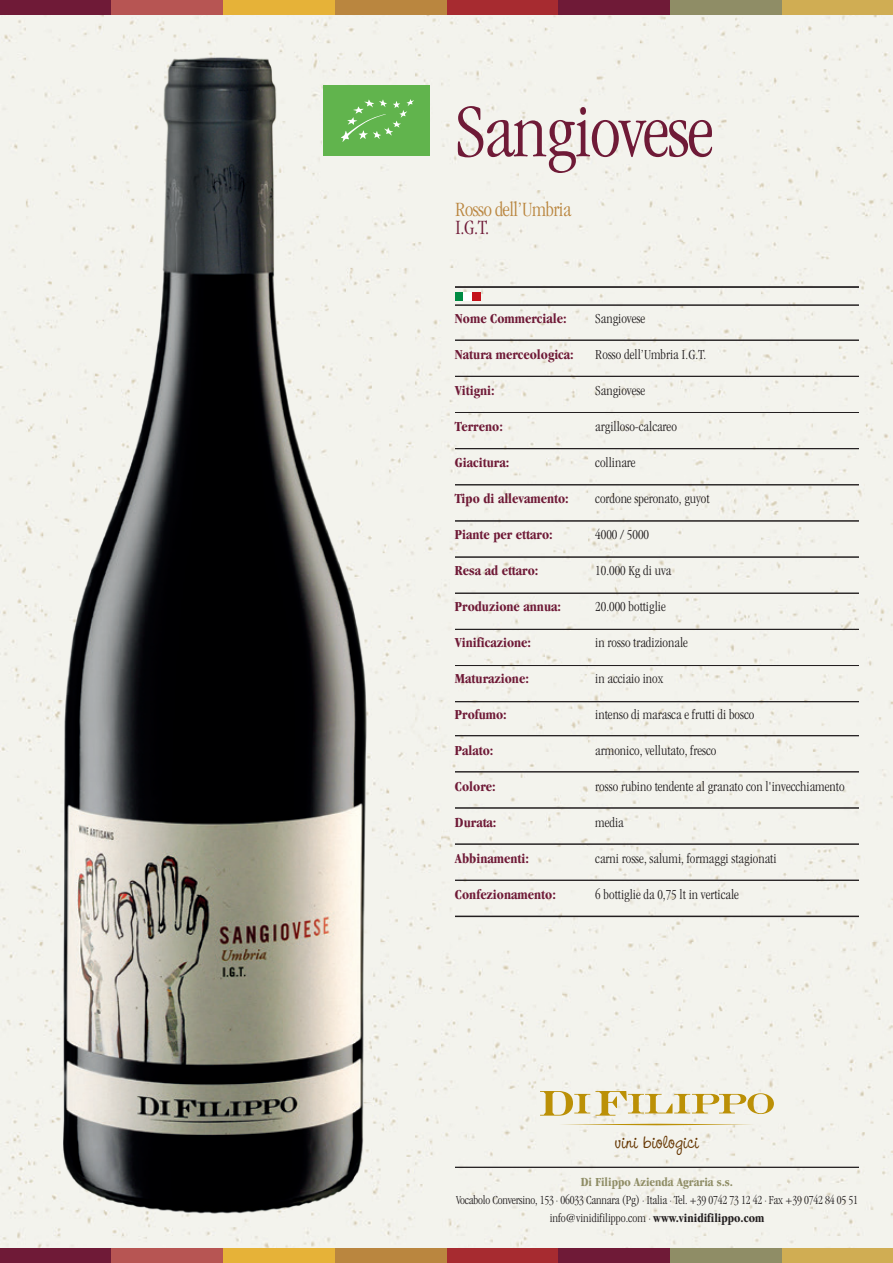
<style>
.page{position:relative;width:893px;height:1263px;background:#fff}
.page>*{position:absolute;margin:0;border:0;box-sizing:border-box;transform-origin:0 0}
.t1{font:300 condensed 78px "Garamond";letter-spacing:-.02em;color:#6f1a37}
.t2{font:22.5px "CAC Pinafore";color:#653500}
.t3{font:300 condensed 21px "Garamond";letter-spacing:-.02em;color:#ba863f}
.t4{font:300 condensed 21px "Garamond";color:#6f1a37}
.t5{font:300 condensed 14.25px "Garamond";color:#231f20}
.t6{font:700 condensed 14.25px "Garamond";color:#6f1a37}
.t7{font:300 condensed 12.75px/18px "Garamond";letter-spacing:-.015em;color:#231f20;text-align:center}
.t8{font:700 condensed 12.75px "Garamond";color:#8f8d66}
.s1{font-weight:700}
</style>
<div class="page">
<div style="left:0;top:15px;width:893px;height:1233px;background:#f3f3ed"></div>
<img style="left:50px;top:39px;width:331px;height:1190px">
<hr style="left:455px;top:286px;width:404px;height:2px;background:#231f20">
<hr style="left:455px;top:916px;width:404px;height:1px;background:#231f20">
<hr style="left:455px;top:305px;width:404px;height:1px;background:#231f20">
<hr style="left:455px;top:340px;width:404px;height:1px;background:#231f20">
<hr style="left:455px;top:376px;width:404px;height:1px;background:#231f20">
<hr style="left:455px;top:412px;width:404px;height:1px;background:#231f20">
<hr style="left:455px;top:448px;width:404px;height:1px;background:#231f20">
<hr style="left:455px;top:484px;width:404px;height:1px;background:#231f20">
<hr style="left:455px;top:521px;width:404px;height:1px;background:#231f20">
<hr style="left:455px;top:557px;width:404px;height:1px;background:#231f20">
<hr style="left:455px;top:593px;width:404px;height:1px;background:#231f20">
<hr style="left:455px;top:629px;width:404px;height:1px;background:#231f20">
<hr style="left:455px;top:665px;width:404px;height:1px;background:#231f20">
<hr style="left:455px;top:701px;width:404px;height:1px;background:#231f20">
<hr style="left:455px;top:735px;width:404px;height:1px;background:#231f20">
<hr style="left:455px;top:771px;width:404px;height:1px;background:#231f20">
<hr style="left:455px;top:808px;width:404px;height:1px;background:#231f20">
<hr style="left:455px;top:844px;width:404px;height:1px;background:#231f20">
<hr style="left:455px;top:880px;width:404px;height:1px;background:#231f20">
<hr style="left:455px;top:1167px;width:404px;height:1px;background:#231f20">
<div style="left:455px;top:292px;width:8px;height:9px;background:#008b43"></div>
<div style="left:472px;top:292px;width:8px;height:9px;background:#c4121a"></div>
<div style="left:463px;top:292px;width:9px;height:9px;background:#fff"></div>
<div style="left:446px;top:1248px;width:112px;height:15px;background:#a72b30"></div>
<div style="left:558px;top:1248px;width:112px;height:15px;background:#6f1a37"></div>
<div style="left:0;top:1248px;width:112px;height:15px;background:#6f1a37"></div>
<div style="left:112px;top:1248px;width:111px;height:15px;background:#b75553"></div>
<div style="left:335px;top:1248px;width:111px;height:15px;background:#ba863f"></div>
<div style="left:223px;top:1248px;width:112px;height:15px;background:#e6b238"></div>
<div style="left:781px;top:1248px;width:112px;height:15px;background:#d0ad53"></div>
<div style="left:670px;top:1248px;width:111px;height:15px;background:#8f8d66"></div>
<div style="left:446px;top:0;width:112px;height:15px;background:#a72b30"></div>
<div style="left:558px;top:0;width:112px;height:15px;background:#6f1a37"></div>
<div style="left:0;top:0;width:112px;height:15px;background:#6f1a37"></div>
<div style="left:112px;top:0;width:111px;height:15px;background:#b75553"></div>
<div style="left:335px;top:0;width:111px;height:15px;background:#ba863f"></div>
<div style="left:223px;top:0;width:112px;height:15px;background:#e6b238"></div>
<div style="left:781px;top:0;width:112px;height:15px;background:#d0ad53"></div>
<div style="left:670px;top:0;width:111px;height:15px;background:#8f8d66"></div>
<div style="left:323px;top:85px;width:106px;height:71px;background:#61b44d"></div>
<svg style="left:341px;top:99px;width:73px;height:43px"></svg>
<svg style="left:540px;top:1091px;width:234px;height:24px;background:#e0d3a3"></svg>
<svg style="left:559px;top:1124px;width:195px;height:1px"></svg>
<h1 class="t1" style="left:455px;top:89px;width:260px">Sangiovese</h1>
<h3 class="t3" style="left:455px;top:198px;width:118px">Rosso dell’Umbria</h3>
<h3 class="t4" style="left:455px;top:216px;width:36px">I.G.T.</h3>
<p class="t6" style="left:455px;top:310px;width:113px">Nome Commerciale:</p>
<p class="t6" style="left:455px;top:346px;width:120px">Natura merceologica:</p>
<p class="t6" style="left:455px;top:382px;width:41px">Vitigni:</p>
<p class="t6" style="left:455px;top:418px;width:49px">Terreno:</p>
<p class="t6" style="left:455px;top:454px;width:56px">Giacitura:</p>
<p class="t6" style="left:455px;top:490px;width:115px">Tipo di allevamento:</p>
<p class="t6" style="left:455px;top:526px;width:99px">Piante per ettaro:</p>
<p class="t6" style="left:455px;top:562px;width:85px">Resa ad ettaro:</p>
<p class="t6" style="left:455px;top:598px;width:108px">Produzione annua:</p>
<p class="t6" style="left:455px;top:634px;width:78px">Vinificazione:</p>
<p class="t6" style="left:455px;top:670px;width:76px">Maturazione:</p>
<p class="t6" style="left:455px;top:706px;width:53px">Profumo:</p>
<p class="t6" style="left:455px;top:742px;width:40px">Palato:</p>
<p class="t6" style="left:455px;top:778px;width:42px">Colore:</p>
<p class="t6" style="left:455px;top:814px;width:43px">Durata:</p>
<p class="t6" style="left:455px;top:850px;width:76px">Abbinamenti:</p>
<p class="t6" style="left:455px;top:886px;width:102px">Confezionamento:</p>
<p class="t5" style="left:595px;top:310px;width:51px">Sangiovese</p>
<p class="t5" style="left:595px;top:346px;width:112px">Rosso dell’Umbria I.G.T.</p>
<p class="t5" style="left:595px;top:382px;width:51px">Sangiovese</p>
<p class="t5" style="left:595px;top:418px;width:83px">argilloso-calcareo</p>
<p class="t5" style="left:595px;top:454px;width:42px">collinare</p>
<p class="t5" style="left:595px;top:490px;width:116px">cordone speronato, guyot</p>
<p class="t5" style="left:595px;top:526px;width:55px">4000 / 5000</p>
<p class="t5" style="left:595px;top:562px;width:77px">10.000 Kg di uva</p>
<p class="t5" style="left:595px;top:598px;width:72px">20.000 bottiglie</p>
<p class="t5" style="left:595px;top:634px;width:94px">in rosso tradizionale</p>
<p class="t5" style="left:595px;top:670px;width:70px">in acciaio inox</p>
<p class="t5" style="left:595px;top:706px;width:161px">intenso di marasca e frutti di bosco</p>
<p class="t5" style="left:595px;top:742px;width:123px">armonico, vellutato, fresco</p>
<p class="t5" style="left:595px;top:778px;width:251px">rosso rubino tendente al granato con l'invecchiamento</p>
<p class="t5" style="left:595px;top:814px;width:30px">media</p>
<p class="t5" style="left:595px;top:850px;width:183px">carni rosse, salumi, formaggi stagionati</p>
<p class="t5" style="left:595px;top:886px;width:145px">6 bottiglie da 0,75 lt in verticale</p>
<h2 class="t2" style="left:615px;top:1127px;width:85px">vini biologici</h2>
<p class="t8" style="left:581px;top:1175px;width:154px">Di Filippo Azienda Agraria s.s.</p>
<p class="t7" style="left:456px;top:1191px;width:403px">Vocabolo Conversino, 153 · 06033 Cannara (Pg) · Italia · Tel. +39 0742 73 12 42 · Fax +39 0742 84 05 51 info@vinidifilippo.com · <span class="s1">www.vinidifilippo.com</span></p>
</div>
